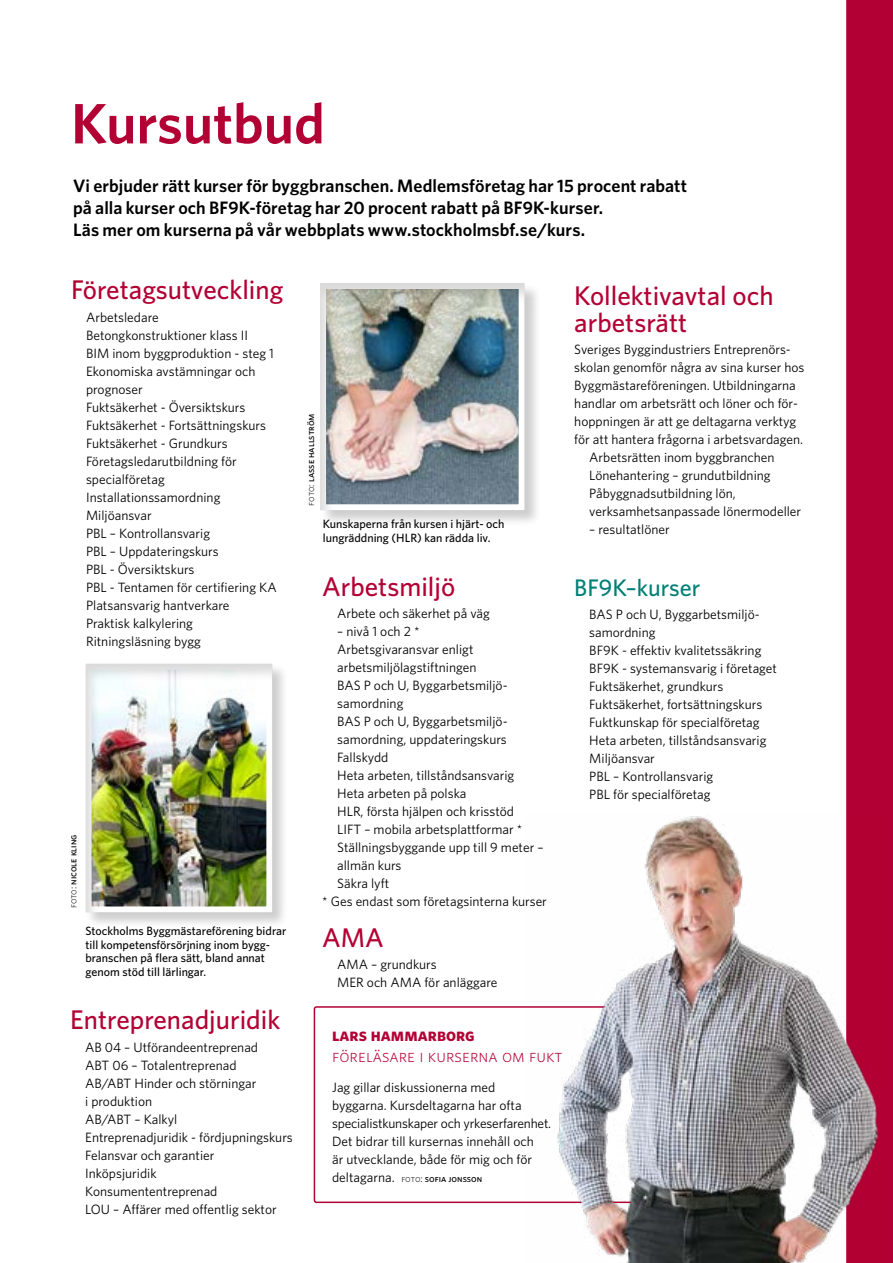
<style>
.page{position:relative;width:893px;height:1263px;background:#fff}
.page>*{position:absolute;margin:0;border:0;box-sizing:border-box;transform-origin:0 0}
.t1{font:600 57px "Whitney";color:#b30034}
.t2{font:500 27px/27px "Whitney";color:#b30034}
.t3{font:500 24px "Whitney";color:#008076}
.t4{font:600 18px/21.8px "Whitney";letter-spacing:.005em;color:#000}
.t5{font:18px "Whitney Light SC";letter-spacing:.005em;color:#b30034}
.t6{font:18px "Whitney Bold SC";letter-spacing:.005em;color:#b30034}
.t7{font:13.5px/18px "Whitney";color:#000}
.t8{font:500 12px/13.5px "Whitney";color:#000}
.t9{font:9.75px "Whitney Medium SC";color:#000}
.s1{font-family:"Whitney Light SC"}
.s2{font-family:"Whitney"}
.s3{font-family:"Whitney";font-size:13.5px}
</style>
<div class="page">
<div style="left:846px;top:0;width:47px;height:1263px;background:#b30034"></div>
<div style="left:321px;top:284px;width:220px;height:243px;background:#000;opacity:.2"></div>
<div style="left:306px;top:272px;width:231px;height:239px;background:#000;opacity:.15"></div>
<div style="left:85px;top:663px;width:203px;height:266px;background:#000;opacity:.2"></div>
<div style="left:72px;top:652px;width:213px;height:261px;background:#000;opacity:.15"></div>
<div style="left:314px;top:1006px;width:336px;height:197px;border:2px solid #b30034;border-radius:2px"></div>
<img style="left:524px;top:814px;width:366px;height:449px">
<h1 class="t1" style="left:71px;top:86px;width:255px">Kursutbud</h1>
<h3 class="t4" style="left:73px;top:175px;width:615px">Vi erbjuder rätt kurser för byggbranschen. Medlemsföretag har 15 procent rabatt på alla kurser och BF9K-företag har 20 procent rabatt på BF9K-kurser.<br>Läs mer om kurserna på vår webbplats www.stockholmsbf.se/kurs.</h3>
<h2 class="t2" style="left:71px;top:276px;width:214px">Företagsutveckling</h2>
<p class="t7" style="left:86px;top:307px;width:192px">Arbetsledare<br>Betongkonstruktioner klass II<br>BIM inom byggproduktion - steg 1<br>Ekonomiska avstämningar och prognoser<br>Fuktsäkerhet - Översiktskurs<br>Fuktsäkerhet - Fortsättningskurs<br>Fuktsäkerhet - Grundkurs<br>Företagsledarutbildning för specialföretag<br>Installationssamordning<br>Miljöansvar<br>PBL – Kontrollansvarig<br>PBL – Uppdateringskurs<br>PBL - Översiktskurs<br>PBL - Tentamen för certifiering KA<br>Platsansvarig hantverkare<br>Praktisk kalkylering<br>Ritningsläsning bygg</p>
<p class="t9" style="left:67px;top:908px;width:75px;rotate:-90deg"><span class="s1">foto</span><span class="s2">:</span> nicole kling</p>
<p class="t8" style="left:85px;top:924px;width:202px">Stockholms Byggmästareförening bidrar till kompetensförsörjning inom bygg&shy;branschen på flera sätt, bland annat genom stöd till lärlingar.</p>
<h2 class="t2" style="left:70px;top:1006px;width:212px">Entreprenadjuridik</h2>
<p class="t7" style="left:85px;top:1038px;width:209px">AB 04 – Utförandeentreprenad<br>ABT 06 – Totalentreprenad<br>AB/ABT Hinder och störningar<br>i produktion<br>AB/ABT – Kalkyl<br>Entreprenadjuridik - fördjupningskurs<br>Felansvar och garantier<br>Inköpsjuridik<br>Konsumententreprenad<br>LOU – Affärer med offentlig sektor</p>
<p class="t9" style="left:305px;top:506px;width:94px;rotate:-90deg"><span class="s1">foto</span><span class="s2">:</span> lasse hallström</p>
<p class="t8" style="left:323px;top:517px;width:183px">Kunskaperna från kursen i hjärt- och lungräddning (HLR) kan rädda liv.</p>
<h2 class="t2" style="left:322px;top:572px;width:135px">Arbetsmiljö</h2>
<p class="t7" style="left:337px;top:604px;width:154px">Arbete och säkerhet på väg</p>
<p class="t7" style="left:337px;top:622px;width:84px">– nivå 1 och 2 *</p>
<p class="t7" style="left:337px;top:640px;width:138px">Arbetsgivaransvar enligt</p>
<p class="t7" style="left:337px;top:658px;width:141px">arbetsmiljölagstiftningen</p>
<p class="t7" style="left:337px;top:676px;width:172px">BAS P och U, Byggarbetsmiljö-</p>
<p class="t7" style="left:337px;top:694px;width:68px">samordning</p>
<p class="t7" style="left:337px;top:712px;width:169px">BAS P och U, Byggarbetsmiljö--</p>
<p class="t7" style="left:337px;top:730px;width:171px">samordning, uppdateringskurs</p>
<p class="t7" style="left:337px;top:748px;width:53px">Fallskydd</p>
<p class="t7" style="left:337px;top:766px;width:179px">Heta arbeten, tillståndsansvarig</p>
<p class="t7" style="left:337px;top:784px;width:131px">Heta arbeten på polska</p>
<p class="t7" style="left:337px;top:802px;width:178px">HLR, första hjälpen och krisstöd</p>
<p class="t7" style="left:337px;top:820px;width:187px">LIFT – mobila arbetsplattformar *</p>
<p class="t7" style="left:337px;top:838px;width:208px">Ställningsbyggande upp till 9 meter –</p>
<p class="t7" style="left:337px;top:856px;width:66px">allmän kurs</p>
<p class="t7" style="left:337px;top:874px;width:54px">Säkra lyft</p>
<p class="t7" style="left:322px;top:892px;width:226px">* Ges endast som företagsinterna kurser</p>
<h2 class="t2" style="left:322px;top:923px;width:63px">AMA</h2>
<p class="t7" style="left:337px;top:955px;width:162px">AMA – grundkurs<br>MER och AMA för anläggare</p>
<h2 class="t2" style="left:574px;top:281px;width:201px">Kollektivavtal och arbetsrätt</h2>
<p class="t7" style="left:574px;top:340px;width:218px">Sveriges Byggindustriers Entreprenörs-</p>
<p class="t7" style="left:574px;top:358px;width:232px">skolan genomför några av sina kurser hos</p>
<p class="t7" style="left:574px;top:376px;width:223px">Byggmästareföreningen. Utbildningarna</p>
<p class="t7" style="left:574px;top:394px;width:225px">handlar om arbetsrätt och löner och för-</p>
<p class="t7" style="left:574px;top:412px;width:224px">hoppningen är att ge deltagarna verktyg</p>
<p class="t7" style="left:574px;top:430px;width:230px">för att hantera frågorna i arbetsvardagen.</p>
<p class="t7" style="left:589px;top:448px;width:187px">Arbetsrätten inom byggbranchen</p>
<p class="t7" style="left:589px;top:466px;width:183px">Lönehantering – grundutbildning</p>
<p class="t7" style="left:589px;top:484px;width:148px">Påbyggnadsutbildning lön,</p>
<p class="t7" style="left:589px;top:502px;width:213px">verksamhetsanpassade lönermodeller</p>
<p class="t7" style="left:589px;top:520px;width:82px">– resultatlöner</p>
<h3 class="t3" style="left:574px;top:572px;width:128px">BF9K–kurser</h3>
<p class="t7" style="left:589px;top:605px;width:189px">BAS P och U, Byggarbetsmiljö&shy;samordning<br>BF9K - effektiv kvalitetssäkring<br>BF9K - systemansvarig i företaget<br>Fuktsäkerhet, grundkurs<br>Fuktsäkerhet, fortsättningskurs<br>Fuktkunskap för specialföretag<br>Heta arbeten, tillståndsansvarig<br>Miljöansvar<br>PBL – Kontrollansvarig<br>PBL för specialföretag</p>
<h3 class="t6" style="left:332px;top:1024px;width:144px">lars hammarborg</h3>
<h3 class="t5" style="left:332px;top:1044px;width:232px">föreläsare i kurserna om fukt</h3>
<p class="t7" style="left:332px;top:1078px;width:221px">Jag gillar diskussionerna med byggarna. Kursdeltagarna har ofta specialistkunskaper och yrkeserfarenhet.<br>Det bidrar till kursernas innehåll och<br>är utvecklande, både för mig och för</p>
<p class="t9" style="left:332px;top:1173px;width:152px"><span class="s3">deltagarna.</span> <span class="s1">foto</span><span class="s2">:</span> sofia jonsson</p>
</div>
